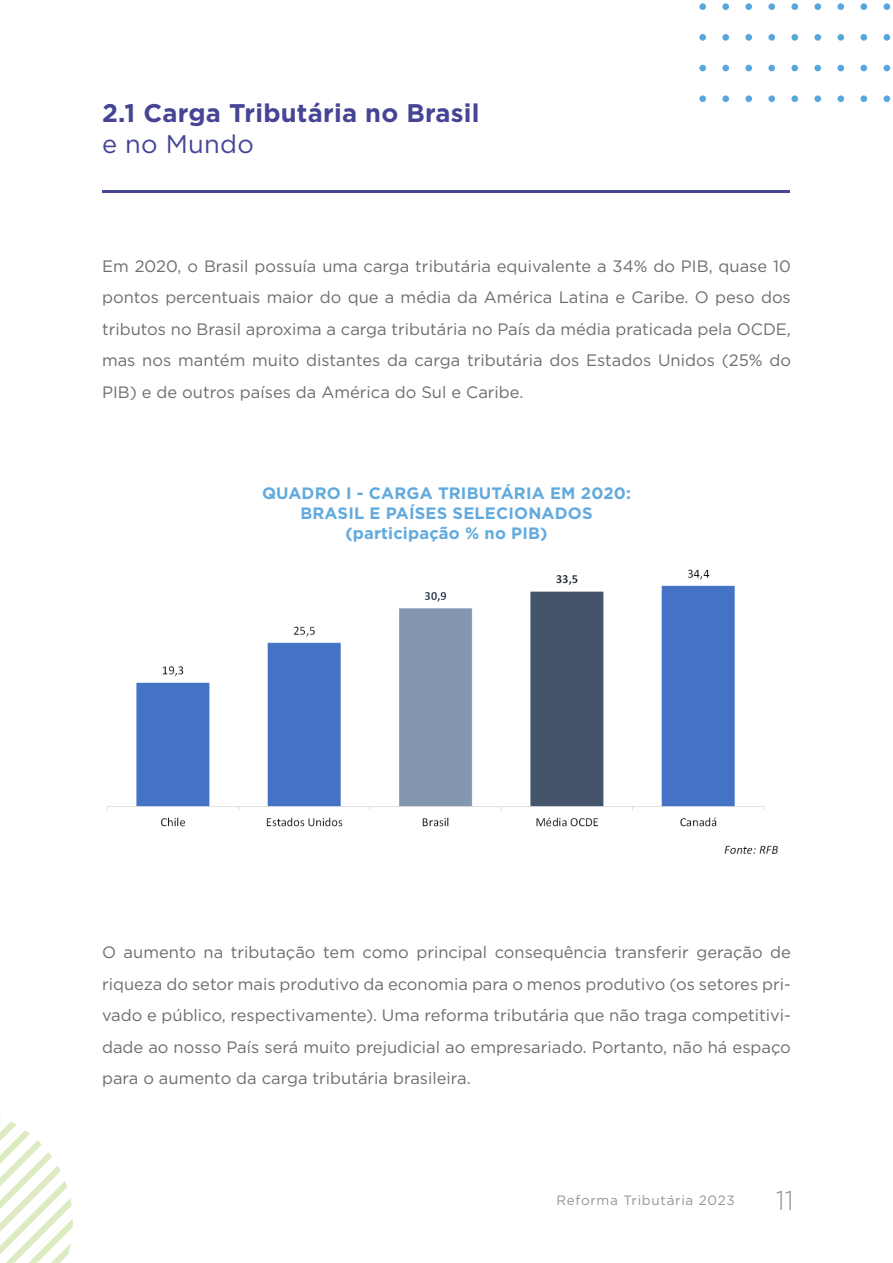
<style>
.page{position:relative;width:893px;height:1263px;background:#fff}
.page>*{position:absolute;margin:0;border:0;box-sizing:border-box;transform-origin:0 0}
.t1{font:300 27px "Gotham";color:#939598}
.t2{font:700 25.5px "Gotham";letter-spacing:.01em;color:#464495}
.t3{font:25.5px "Gotham";letter-spacing:.01em;color:#464495}
.Texto_P{font:16.5px/31.5px "Gotham";color:#6c6d70;text-align:justify}
.t4{font:700 16.5px/19.8px "Gotham";letter-spacing:.01em;color:#62aade;text-align:center}
.t5{font:13.5px "Gotham";letter-spacing:.05em;color:#939598}
</style>
<div class="page">
<hr style="left:102px;top:190px;width:687px;height:3px;background:#464495">
<img style="left:107px;top:569px;width:671px;height:285px">
<svg style="left:0;top:1117px;width:73px;height:146px"></svg>
<div style="left:883px;top:3px;width:7px;height:7px;background:#56a7dc;border-radius:50%"></div>
<div style="left:860px;top:3px;width:7px;height:7px;background:#56a7dc;border-radius:50%"></div>
<div style="left:745px;top:3px;width:7px;height:7px;background:#56a7dc;border-radius:50%"></div>
<div style="left:768px;top:3px;width:7px;height:7px;background:#56a7dc;border-radius:50%"></div>
<div style="left:791px;top:3px;width:7px;height:7px;background:#56a7dc;border-radius:50%"></div>
<div style="left:814px;top:3px;width:7px;height:7px;background:#56a7dc;border-radius:50%"></div>
<div style="left:837px;top:3px;width:7px;height:7px;background:#56a7dc;border-radius:50%"></div>
<div style="left:722px;top:3px;width:7px;height:7px;background:#56a7dc;border-radius:50%"></div>
<div style="left:699px;top:3px;width:7px;height:7px;background:#56a7dc;border-radius:50%"></div>
<div style="left:883px;top:34px;width:7px;height:7px;background:#56a7dc;border-radius:50%"></div>
<div style="left:860px;top:34px;width:7px;height:7px;background:#56a7dc;border-radius:50%"></div>
<div style="left:745px;top:34px;width:7px;height:7px;background:#56a7dc;border-radius:50%"></div>
<div style="left:768px;top:34px;width:7px;height:7px;background:#56a7dc;border-radius:50%"></div>
<div style="left:791px;top:34px;width:7px;height:7px;background:#56a7dc;border-radius:50%"></div>
<div style="left:814px;top:34px;width:7px;height:7px;background:#56a7dc;border-radius:50%"></div>
<div style="left:837px;top:34px;width:7px;height:7px;background:#56a7dc;border-radius:50%"></div>
<div style="left:722px;top:34px;width:7px;height:7px;background:#56a7dc;border-radius:50%"></div>
<div style="left:699px;top:34px;width:7px;height:7px;background:#56a7dc;border-radius:50%"></div>
<div style="left:883px;top:65px;width:7px;height:6px;background:#56a7dc;border-radius:50%"></div>
<div style="left:860px;top:65px;width:7px;height:6px;background:#56a7dc;border-radius:50%"></div>
<div style="left:745px;top:65px;width:7px;height:6px;background:#56a7dc;border-radius:50%"></div>
<div style="left:768px;top:65px;width:7px;height:6px;background:#56a7dc;border-radius:50%"></div>
<div style="left:791px;top:65px;width:7px;height:6px;background:#56a7dc;border-radius:50%"></div>
<div style="left:814px;top:65px;width:7px;height:6px;background:#56a7dc;border-radius:50%"></div>
<div style="left:837px;top:65px;width:7px;height:6px;background:#56a7dc;border-radius:50%"></div>
<div style="left:722px;top:65px;width:7px;height:6px;background:#56a7dc;border-radius:50%"></div>
<div style="left:699px;top:65px;width:7px;height:6px;background:#56a7dc;border-radius:50%"></div>
<div style="left:883px;top:95px;width:7px;height:7px;background:#56a7dc;border-radius:50%"></div>
<div style="left:860px;top:95px;width:7px;height:7px;background:#56a7dc;border-radius:50%"></div>
<div style="left:745px;top:95px;width:7px;height:7px;background:#56a7dc;border-radius:50%"></div>
<div style="left:768px;top:95px;width:7px;height:7px;background:#56a7dc;border-radius:50%"></div>
<div style="left:791px;top:95px;width:7px;height:7px;background:#56a7dc;border-radius:50%"></div>
<div style="left:814px;top:95px;width:7px;height:7px;background:#56a7dc;border-radius:50%"></div>
<div style="left:837px;top:95px;width:7px;height:7px;background:#56a7dc;border-radius:50%"></div>
<div style="left:722px;top:95px;width:7px;height:7px;background:#56a7dc;border-radius:50%"></div>
<div style="left:699px;top:95px;width:7px;height:7px;background:#56a7dc;border-radius:50%"></div>
<p class="t2" style="left:102px;top:97px;width:379px">2.1 Carga Tributária no Brasil</p>
<p class="t3" style="left:102px;top:128px;width:153px">e no Mundo</p>
<p class="Texto_P" style="left:102px;top:250px;width:690px">Em 2020, o Brasil possuía uma carga tributária equivalente a 34% do PIB, quase 10 pontos percentuais maior do que a média da América Latina e Caribe. O peso dos tributos no Brasil aproxima a carga tributária no País da média praticada pela OCDE, mas nos mantém muito distantes da carga tributária dos Estados Unidos (25% do PIB) e de outros países da América do Sul e Caribe.</p>
<p class="t4" style="left:262px;top:483px;width:370px">QUADRO I - CARGA TRIBUTÁRIA EM 2020:<br>BRASIL E PAÍSES SELECIONADOS</p>
<p class="t4" style="left:345px;top:523px;width:204px">(participação % no PIB)</p>
<p class="Texto_P" style="left:102px;top:936px;width:690px">O aumento na tributação tem como principal consequência transferir geração de riqueza do setor mais produtivo da economia para o menos produtivo (os setores pri&shy;vado e público, respectivamente). Uma reforma tributária que não traga competitivi&shy;dade ao nosso País será muito prejudicial ao empresariado. Portanto, não há espaço para o aumento da carga tributária brasileira.</p>
<p class="t5" style="left:557px;top:1191px;width:180px">Reforma Tributária 2023</p>
<h1 class="t1" style="left:776px;top:1183px;width:20px">11</h1>
</div>
